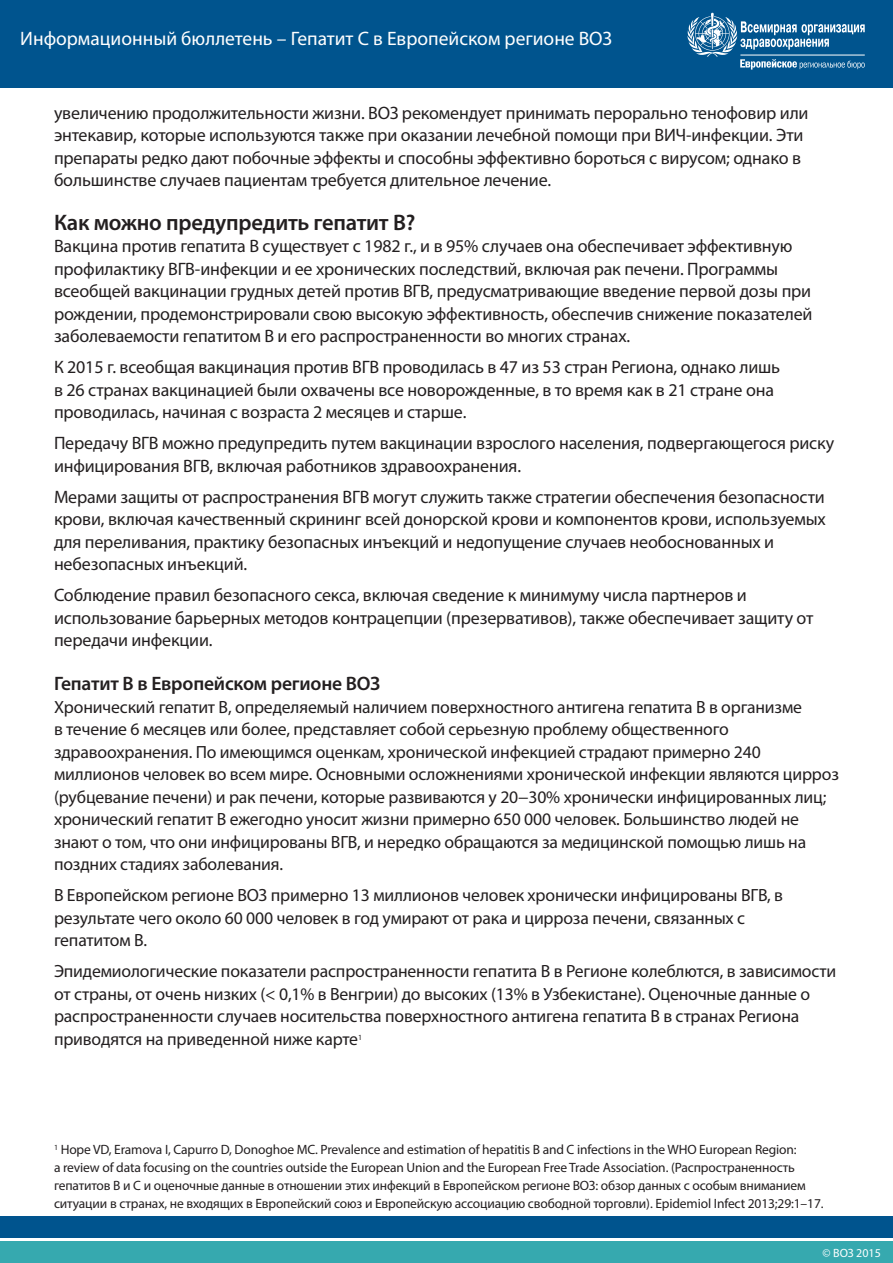
<style>
.page{position:relative;width:893px;height:1263px;background:#fff}
.page>*{position:absolute;margin:0;border:0;box-sizing:border-box;transform-origin:0 0}
.Headers{font:600 22.5px "Myriad Pro";letter-spacing:-.01em;color:#231f20}
.t1{font:19.5px "Myriad Pro";color:#fff}
.Headers-2{font:600 19.5px "Myriad Pro";letter-spacing:-.01em;color:#231f20}
.Main_text{font:18px/22.5px "Myriad Pro";letter-spacing:-.01em;color:#231f20}
.Main_text-2{font:17.7px/22.5px "Myriad Pro";letter-spacing:-.01em;color:#231f20}
.Footer_notes{font:13.5px/18px "Myriad Pro";letter-spacing:-.01em;color:#231f20}
.t2{font:12px "Myriad Pro";color:#fff}
.Main_text-3{font:7.8px "Myriad Pro";color:#231f20}
</style>
<div class="page">
<div style="left:0;top:0;width:893px;height:87px;background:#00548e"></div>
<div style="left:0;top:1242px;width:893px;height:21px;background:#36a9af"></div>
<div style="left:0;top:1216px;width:893px;height:21px;background:#00548e"></div>
<svg style="left:687px;top:13px;width:178px;height:57px"></svg>
<hr style="left:740px;top:55px;width:125px;height:1px;background:#fff">
<p class="t1" style="left:20px;top:27px;width:593px">Информационный бюллетень – Гепатит С в Европейском регионе ВОЗ</p>
<p class="Main_text" style="left:54px;top:101px;width:756px">увеличению продолжительности жизни. ВОЗ рекомендует принимать перорально тенофовир или энтекавир, которые используются также при оказании лечебной помощи при ВИЧ-инфекции. Эти препараты редко дают побочные эффекты и способны эффективно бороться с вирусом; однако в большинстве случаев пациентам требуется длительное лечение.</p>
<p class="Headers" style="left:54px;top:208px;width:363px">Как можно предупредить гепатит В?</p>
<p class="Main_text" style="left:54px;top:235px;width:760px">Вакцина против гепатита В существует с 1982 г., и в 95% случаев она обеспечивает эффективную профилактику ВГB-инфекции и ее хронических последствий, включая рак печени. Программы всеобщей вакцинации грудных детей против ВГB, предусматривающие введение первой дозы при рождении, продемонстрировали свою высокую эффективность, обеспечив снижение показателей заболеваемости гепатитом В и его распространенности во многих странах.</p>
<p class="Main_text" style="left:54px;top:356px;width:728px">К 2015 г. всеобщая вакцинация против ВГB проводилась в 47 из 53 стран Региона, однако лишь в 26 странах вакцинацией были охвачены все новорожденные, в то время как в 21 стране она проводилась, начиная с возраста 2 месяцев и старше.</p>
<p class="Main_text" style="left:54px;top:432px;width:782px">Передачу ВГB можно предупредить путем вакцинации взрослого населения, подвергающегося риску инфицирования ВГB, включая работников здравоохранения.</p>
<p class="Main_text" style="left:54px;top:485px;width:773px">Мерами защиты от распространения ВГB могут служить также стратегии обеспечения безопасности крови, включая качественный скрининг всей донорской крови и компонентов крови, используемых для переливания, практику безопасных инъекций и недопущение случаев необоснованных и небезопасных инъекций.</p>
<p class="Main_text" style="left:54px;top:584px;width:761px">Соблюдение правил безопасного секса, включая сведение к минимуму числа партнеров и использование барьерных методов контрацепции (презервативов), также обеспечивает защиту от передачи инфекции.</p>
<p class="Headers-2" style="left:54px;top:671px;width:328px">Гепатит B в Европейском регионе ВОЗ</p>
<p class="Main_text-2" style="left:54px;top:695px;width:786px">Хронический гепатит В, определяемый наличием поверхностного антигена гепатита В в организме<br>в течение 6 месяцев или более, представляет собой серьезную проблему общественного здравоохранения. По имеющимся оценкам, хронической инфекцией страдают примерно 240 миллионов человек во всем мире. Основными осложнениями хронической инфекции являются цирроз (рубцевание печени) и рак печени, которые развиваются у 20−30% хронически инфицированных лиц; хронический гепатит В ежегодно уносит жизни примерно 650 000 человек. Большинство людей не знают о том, что они инфицированы ВГB, и нередко обращаются за медицинской помощью лишь на поздних стадиях заболевания.</p>
<p class="Main_text-2" style="left:54px;top:884px;width:731px">В Европейском регионе ВОЗ примерно 13 миллионов человек хронически инфицированы ВГB, в результате чего около 60 000 человек в год умирают от рака и цирроза печени, связанных с гепатитом В.</p>
<p class="Main_text-2" style="left:54px;top:960px;width:784px">Эпидемиологические показатели распространенности гепатита В в Регионе колеблются, в зависимости от страны, от очень низких (&lt; 0,1% в Венгрии) до высоких (13% в Узбекистане). Оценочные данные о распространенности случаев носительства поверхностного антигена гепатита В в странах Региона приводятся на приведенной ниже карте</p>
<p class="Main_text-3" style="left:358px;top:1033px;width:6px">1</p>
<p class="Footer_notes" style="left:54px;top:1140px;width:771px"><sup>1</sup> Hope VD, Eramova I, Capurro D, Donoghoe MC. Prevalence and estimation of hepatitis B and C infections in the WHO European Region:<br>a review of data focusing on the countries outside the European Union and the European Free Trade Association. (Распространенность гепатитов В и С и оценочные данные в отношении этих инфекций в Европейском регионе ВОЗ: обзор данных с особым вниманием ситуации в странах, не входящих в Европейский союз и Европейскую ассоциацию свободной торговли). Epidemiol Infect 2013;29:1–17.</p>
<p class="t2" style="left:823px;top:1246px;width:60px">© ВОЗ 2015</p>
</div>
